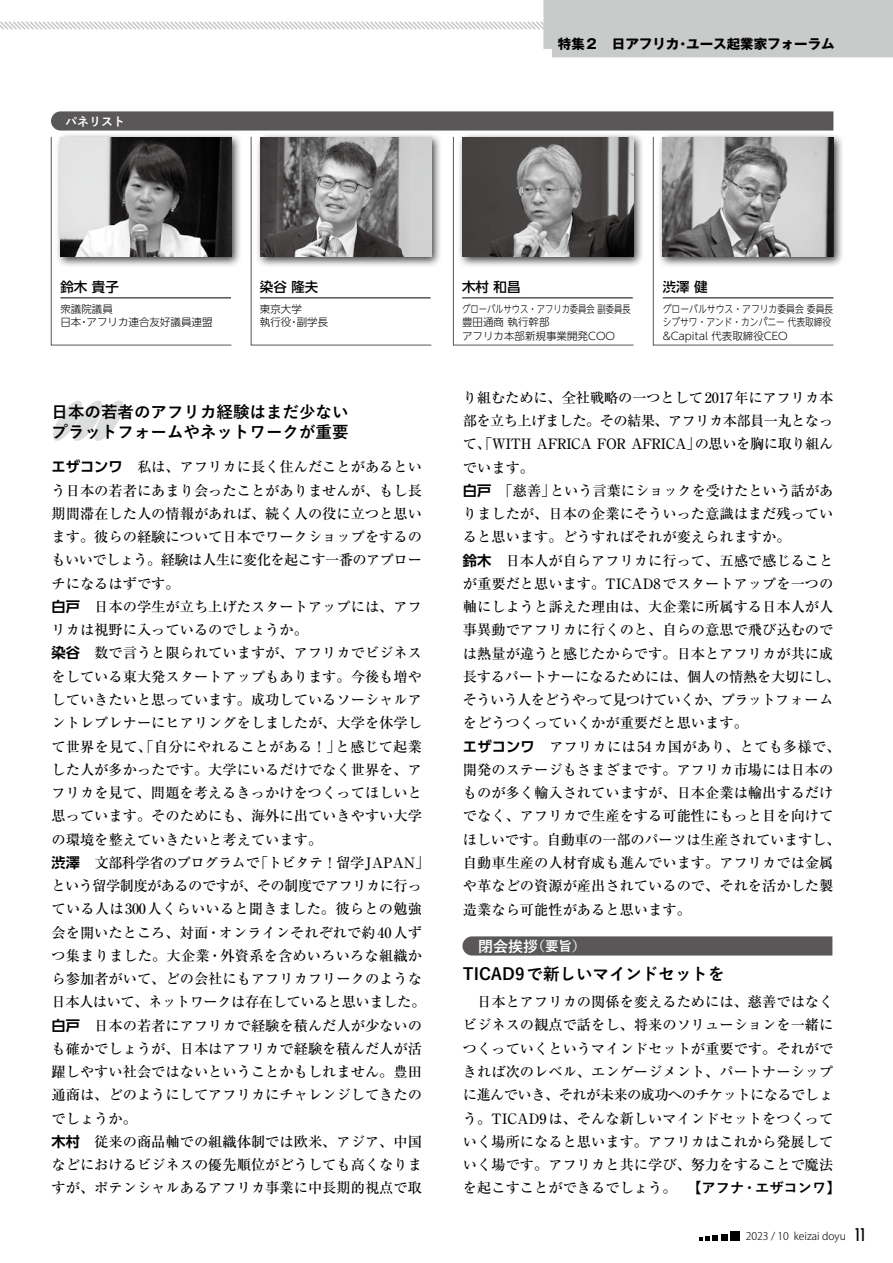
<style>
.page{position:relative;width:893px;height:1263px;background:#fff}
.page>*{position:absolute;margin:0;border:0;box-sizing:border-box;transform-origin:0 0}
.t1{font:700 16.5px/20px "Yu Go Pr 6 N";color:#000}
.t2{font:700 15px "Yu Go Pr 6 N";color:#fff}
.t3{font:500 14.25px/23.2px "Ryumin Pr 5";color:#000}
.t4{font:700 13.5px "Gothic MB101 Pr 5";color:#000}
.t5{font:500 13.5px "UD Shin Go NT Pr 6";color:#000}
.t6{font:700 12px "Yu Go Pr 6 N";color:#fff}
.t7{font:300 10.5px/13.5px "UD Shin Go NT Pr 6";color:#000;scale:.84 1}
.t8{font:300 10.5px/13.5px "UD Shin Go NT Pr 6";color:#000;scale:.79 1}
.t9{font:300 10.5px/13.5px "UD Shin Go NT Pr 6";color:#000}
.t10{font:300 10.5px "Koz Go Pro";color:#000}
.s1{font-family:"UD Shin Go Pr 6 De";font-weight:700}
.s2{font-size:13.5px}
.s3{font-family:"Yu Go Pr 6 N";font-weight:700}
.s4{font-family:"Futura";font-weight:500;font-stretch:condensed;font-size:16.95px}
</style>
<div class="page">
<svg style="left:0;top:0;width:893px;height:57px"></svg>
<svg style="left:699px;top:1235px;width:19px;height:6px"></svg>
<div style="left:721px;top:1234px;width:7px;height:7px;background:#000"></div>
<div style="left:731px;top:1232px;width:9px;height:9px;background:#000"></div>
<svg style="left:53px;top:400px;width:71px;height:41px"></svg>
<div style="left:462px;top:936px;width:370px;height:19px;background:#595757"></div>
<div style="left:657px;top:132px;width:187px;height:136px;background:#000;opacity:.75"></div>
<svg style="left:51px;top:111px;width:783px;height:234px"></svg>
<p class="t6" style="left:65px;top:114px;width:61px">パネリスト</p>
<p class="t4" style="left:558px;top:33px;width:278px">特集２　日アフリカ・ユース起業家フォーラム</p>
<p class="t5" style="left:60px;top:276px;width:60px">鈴木 貴子</p>
<p class="t9" style="left:60px;top:302px;width:154px">衆議院議員<br>日本・アフリカ連合友好議員連盟</p>
<p class="t5" style="left:260px;top:276px;width:60px">染谷 隆夫</p>
<p class="t9" style="left:260px;top:302px;width:70px">東京大学<br>執行役・副学長</p>
<p class="t1" style="left:52px;top:402px;width:298px">日本の若者のアフリカ経験はまだ少ないプラットフォームやネットワークが重要</p>
<p class="t3" style="left:52px;top:454px;width:379px"><span class="s1">エザコンワ</span>　私は、アフリカに長く住んだことがあるという日本の若者にあまり会ったことがありませんが、もし長期間滞在した人の情報があれば、続く人の役に立つと思います。彼らの経験について日本でワークショップをするのもいいでしょう。経験は人生に変化を起こす一番のアプローチになるはずです。<br><span class="s1">白戸</span>　日本の学生が立ち上げたスタートアップには、アフリカは視野に入っているのでしょうか。<br><span class="s1">染谷</span>　数で言うと限られていますが、アフリカでビジネスをしている東大発スタートアップもあります。今後も増やしていきたいと思っています。成功しているソーシャルアントレプレナーにヒアリングをしましたが、大学を休学して世界を見て、「自分にやれることがある！」と感じて起業した人が多かったです。大学にいるだけでなく世界を、アフリカを見て、問題を考えるきっかけをつくってほしいと思っています。そのためにも、海外に出ていきやすい大学の環境を整えていきたいと考えています。<br><span class="s1">渋澤</span>　文部科学省のプログラムで「トビタテ！留学JAPAN」という留学制度があるのですが、その制度でアフリカに行っている人は300人くらいいると聞きました。彼らとの勉強会を開いたところ、対面・オンラインそれぞれで約40人ずつ集まりました。大企業・外資系を含めいろいろな組織から参加者がいて、どの会社にもアフリカフリークのような日本人はいて、ネットワークは存在していると思いました。<span class="s1">白戸</span>　日本の若者にアフリカで経験を積んだ人が少ないのも確かでしょうが、日本はアフリカで経験を積んだ人が活躍しやすい社会ではないということかもしれません。豊田通商は、どのようにしてアフリカにチャレンジしてきたのでしょうか。<br><span class="s1">木村</span>　従来の商品軸での組織体制では欧米、アジア、中国などにおけるビジネスの優先順位がどうしても高くなりますが、ポテンシャルあるアフリカ事業に中長期的視点で取</p>
<p class="t5" style="left:462px;top:276px;width:60px">木村 和昌</p>
<p class="t8" style="left:462px;top:302px;width:215px">グローバルサウス・アフリカ委員会 副委員長豊田通商 執行幹部<br>アフリカ本部新規事業開発COO</p>
<p class="t5" style="left:663px;top:276px;width:46px">渋澤 健</p>
<p class="t7" style="left:663px;top:302px;width:204px">グローバルサウス・アフリカ委員会 委員長シブサワ・アンド・カンパニー 代表取締役&amp;Capital 代表取締役CEO</p>
<p class="t3" style="left:463px;top:385px;width:379px">り組むために、全社戦略の一つとして2017年にアフリカ本部を立ち上げました。その結果、アフリカ本部員一丸となって、「WITH AFRICA FOR AFRICA」の思いを胸に取り組んでいます。<br><span class="s1">白戸</span>　「慈善」という言葉にショックを受けたという話がありましたが、日本の企業にそういった意識はまだ残っていると思います。どうすればそれが変えられますか。<br><span class="s1">鈴木</span>　日本人が自らアフリカに行って、五感で感じることが重要だと思います。TICAD8でスタートアップを一つの軸にしようと訴えた理由は、大企業に所属する日本人が人事異動でアフリカに行くのと、自らの意思で飛び込むのでは熱量が違うと感じたからです。日本とアフリカが共に成長するパートナーになるためには、個人の情熱を大切にし、そういう人をどうやって見つけていくか、プラットフォームをどうつくっていくかが重要だと思います。<br><span class="s1">エザコンワ</span>　アフリカには54カ国があり、とても多様で、開発のステージもさまざまです。アフリカ市場には日本のものが多く輸入されていますが、日本企業は輸出するだけでなく、アフリカで生産をする可能性にもっと目を向けてほしいです。自動車の一部のパーツは生産されていますし、自動車生産の人材育成も進んでいます。アフリカでは金属や革などの資源が産出されているので、それを活かした製造業なら可能性があると思います。</p>
<p class="t2" style="left:478px;top:938px;width:109px">閉会挨拶<span class="s2">（要旨）</span></p>
<p class="t1" style="left:463px;top:965px;width:263px">TICAD9で新しいマインドセットを</p>
<p class="t3" style="left:463px;top:989px;width:379px;text-align:center">日本とアフリカの関係を変えるためには、慈善ではなく<br>ビジネスの観点で話をし、将来のソリューションを一緒につくっていくというマインドセットが重要です。それができれば次のレベル、エンゲージメント、パートナーシップに進んでいき、それが未来の成功へのチケットになるでしょう。TICAD9は、そんな新しいマインドセットをつくっていく場所になると思います。アフリカはこれから発展していく場です。アフリカと共に学び、努力をすることで魔法を起こすことができるでしょう。　 <span class="s3">【アフナ・エザコンワ】</span></p>
<p class="t10" style="left:746px;top:1229px;width:122px">2023 / 10 keizai doyu <span class="s4">11</span></p>
</div>
